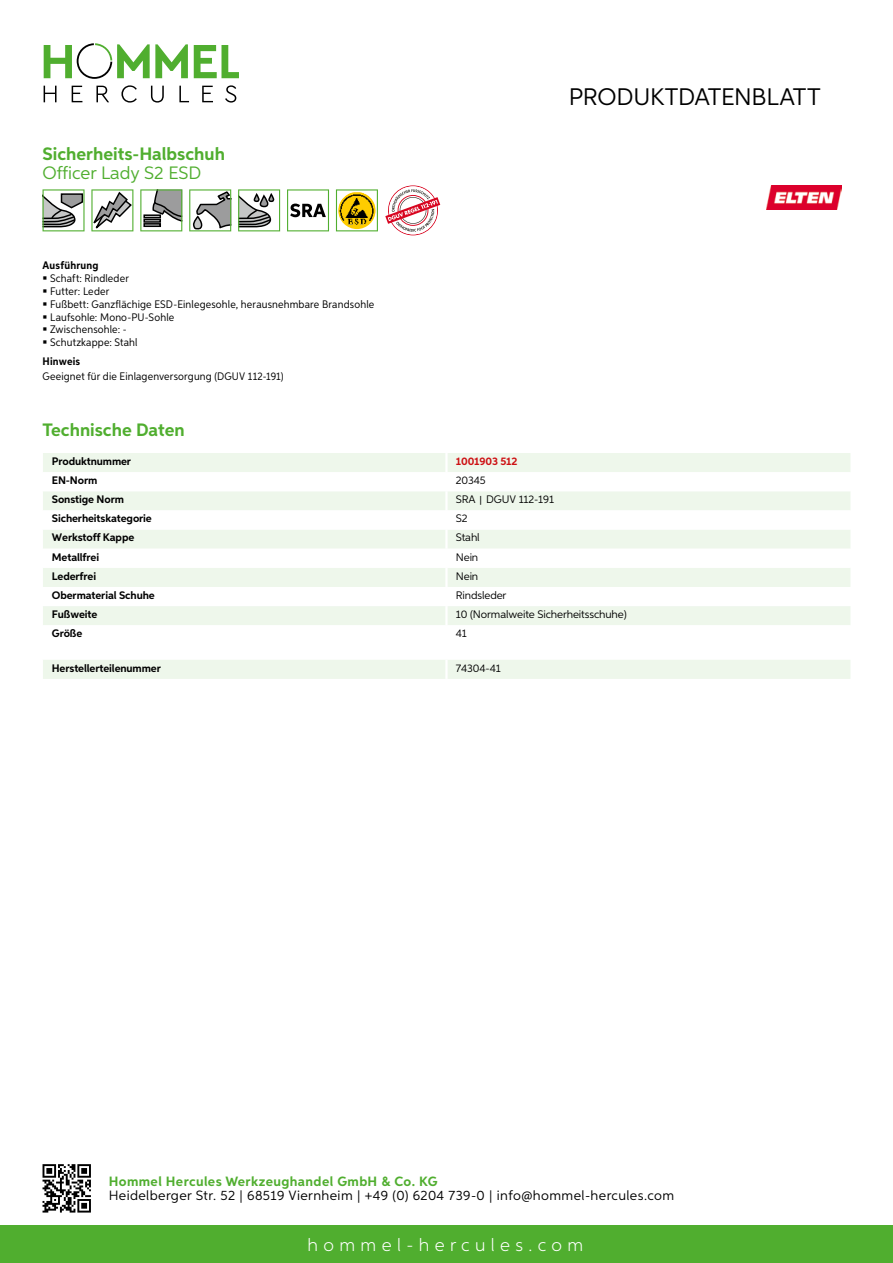
<style>
.page{position:relative;width:893px;height:1263px;background:#fff}
.page>*{position:absolute;margin:0;border:0;box-sizing:border-box;transform-origin:0 0}
.t1{font:24px "Aspira";letter-spacing:-.01em;color:#000}
.t2{font:700 18px "Aspira";color:#50ae2f}
.t3{font:300 18px "Aspira";letter-spacing:.3em;color:#fff}
.t4{font:18px "Aspira";color:#50ae2f}
.t5{font:13.5px "Aspira";letter-spacing:.03em;color:#000}
.t6{font:700 13.5px "Aspira";letter-spacing:.03em;color:#50ae2f}
.t7{font:10.95px/12.8px "Aspira Nar";letter-spacing:.015em;color:#000}
.t8{font:700 10.95px "Aspira";letter-spacing:-.01em;color:#000}
.t9{font:10.95px "Aspira";letter-spacing:-.01em;color:#000}
.t10{font:700 10.95px "Aspira Nar";letter-spacing:.02em;color:#000}
.t11{font:700 10.95px "Aspira";letter-spacing:-.01em;color:#cd1013}
.s1{font-family:"Wuerth Global";font-size:10.5px}
</style>
<div class="page">
<div style="left:0;top:1226px;width:893px;height:37px;background:#50ae2f"></div>
<svg style="left:43px;top:1164px;width:48px;height:48px"></svg>
<svg style="left:194px;top:45px;width:45px;height:33px"></svg>
<svg style="left:44px;top:43px;width:144px;height:36px"></svg>
<svg style="left:44px;top:86px;width:13px;height:16px"></svg>
<svg style="left:72px;top:86px;width:10px;height:16px"></svg>
<svg style="left:96px;top:86px;width:13px;height:16px"></svg>
<svg style="left:121px;top:85px;width:16px;height:18px"></svg>
<svg style="left:151px;top:86px;width:13px;height:17px"></svg>
<svg style="left:179px;top:86px;width:10px;height:16px"></svg>
<svg style="left:202px;top:86px;width:11px;height:16px"></svg>
<svg style="left:225px;top:85px;width:11px;height:18px"></svg>
<div style="left:43px;top:453px;width:807px;height:19px;background:#eef7eb"></div>
<svg style="left:43px;top:491px;width:807px;height:134px;fill:#eef7eb"></svg>
<hr style="left:445px;top:453px;width:3px;height:19px;background:#fff">
<hr style="left:445px;top:491px;width:3px;height:19px;background:#fff">
<hr style="left:445px;top:510px;width:3px;height:19px;background:#fff">
<hr style="left:445px;top:529px;width:3px;height:20px;background:#fff">
<hr style="left:445px;top:549px;width:3px;height:19px;background:#fff">
<hr style="left:445px;top:568px;width:3px;height:19px;background:#fff">
<hr style="left:445px;top:587px;width:3px;height:19px;background:#fff">
<hr style="left:445px;top:606px;width:3px;height:19px;background:#fff">
<div style="left:43px;top:660px;width:807px;height:19px;background:#eef7eb"></div>
<hr style="left:445px;top:660px;width:3px;height:19px;background:#fff">
<svg style="left:43px;top:189px;width:90px;height:42px"></svg>
<svg style="left:140px;top:189px;width:42px;height:42px"></svg>
<svg style="left:189px;top:189px;width:42px;height:42px"></svg>
<svg style="left:238px;top:189px;width:42px;height:42px"></svg>
<svg style="left:287px;top:189px;width:42px;height:42px"></svg>
<svg style="left:336px;top:189px;width:42px;height:42px"></svg>
<svg style="left:385px;top:185px;width:55px;height:50px"></svg>
<img style="left:766px;top:185px;width:76px;height:24px">
<h2 class="t2" style="left:43px;top:142px;width:184px">Sicherheits-Halbschuh</h2>
<h2 class="t4" style="left:43px;top:162px;width:158px">Officer Lady S2 ESD</h2>
<p class="t10" style="left:43px;top:259px;width:58px">Ausführung</p>
<p class="t7" style="left:50px;top:272px;width:326px">Schaft: Rindleder<br>Futter: Leder<br>Fußbett: Ganzflächige ESD-Einlegesohle, herausnehmbare Brandsohle<br>Laufsohle: Mono-PU-Sohle<br>Zwischensohle: -<br>Schutzkappe: Stahl</p>
<p class="t10" style="left:43px;top:355px;width:39px">Hinweis</p>
<p class="t7" style="left:43px;top:370px;width:242px">Geeignet für die Einlagenversorgung (DGUV 112-191)</p>
<h1 class="t1" style="left:569px;top:82px;width:253px">Produktdatenblatt</h1>
<h2 class="t2" style="left:43px;top:419px;width:144px">Technische Daten</h2>
<p class="t8" style="left:52px;top:454px;width:81px">Produktnummer</p>
<p class="t11" style="left:456px;top:454px;width:63px">1001903 512</p>
<p class="t8" style="left:52px;top:474px;width:47px">EN-Norm</p>
<p class="t9" style="left:456px;top:474px;width:31px">20345</p>
<p class="t8" style="left:52px;top:493px;width:74px">Sonstige Norm</p>
<p class="t9" style="left:456px;top:493px;width:100px">SRA <span class="s1">|</span> DGUV 112-191</p>
<p class="t8" style="left:52px;top:512px;width:101px">Sicherheitskategorie</p>
<p class="t9" style="left:456px;top:512px;width:13px">S2</p>
<p class="t8" style="left:52px;top:531px;width:84px">Werkstoff Kappe</p>
<p class="t9" style="left:456px;top:531px;width:25px">Stahl</p>
<p class="t8" style="left:52px;top:550px;width:49px">Metallfrei</p>
<p class="t9" style="left:456px;top:550px;width:24px">Nein</p>
<p class="t8" style="left:52px;top:569px;width:46px">Lederfrei</p>
<p class="t9" style="left:456px;top:569px;width:24px">Nein</p>
<p class="t8" style="left:52px;top:588px;width:104px">Obermaterial Schuhe</p>
<p class="t9" style="left:456px;top:588px;width:52px">Rindsleder</p>
<p class="t8" style="left:52px;top:607px;width:47px">Fußweite</p>
<p class="t9" style="left:456px;top:608px;width:172px">10 (N ormalweite Sicherheitsschuhe)</p>
<p class="t8" style="left:52px;top:627px;width:32px">Größe</p>
<p class="t9" style="left:456px;top:627px;width:13px">41</p>
<p class="t8" style="left:52px;top:661px;width:111px">Herstellerteilenummer</p>
<p class="t9" style="left:456px;top:661px;width:46px">74304-41</p>
<p class="t6" style="left:109px;top:1172px;width:330px">Hommel Hercules Werkzeughandel GmbH &amp; Co. KG</p>
<p class="t5" style="left:109px;top:1187px;width:567px">Heidelberger Str. 52 | 68519 Viernheim | +49 (0) 6204 739-0 | info@hommel-hercules.com</p>
<h2 class="t3" style="left:307px;top:1234px;width:277px">hommel-hercules.com</h2>
</div>
